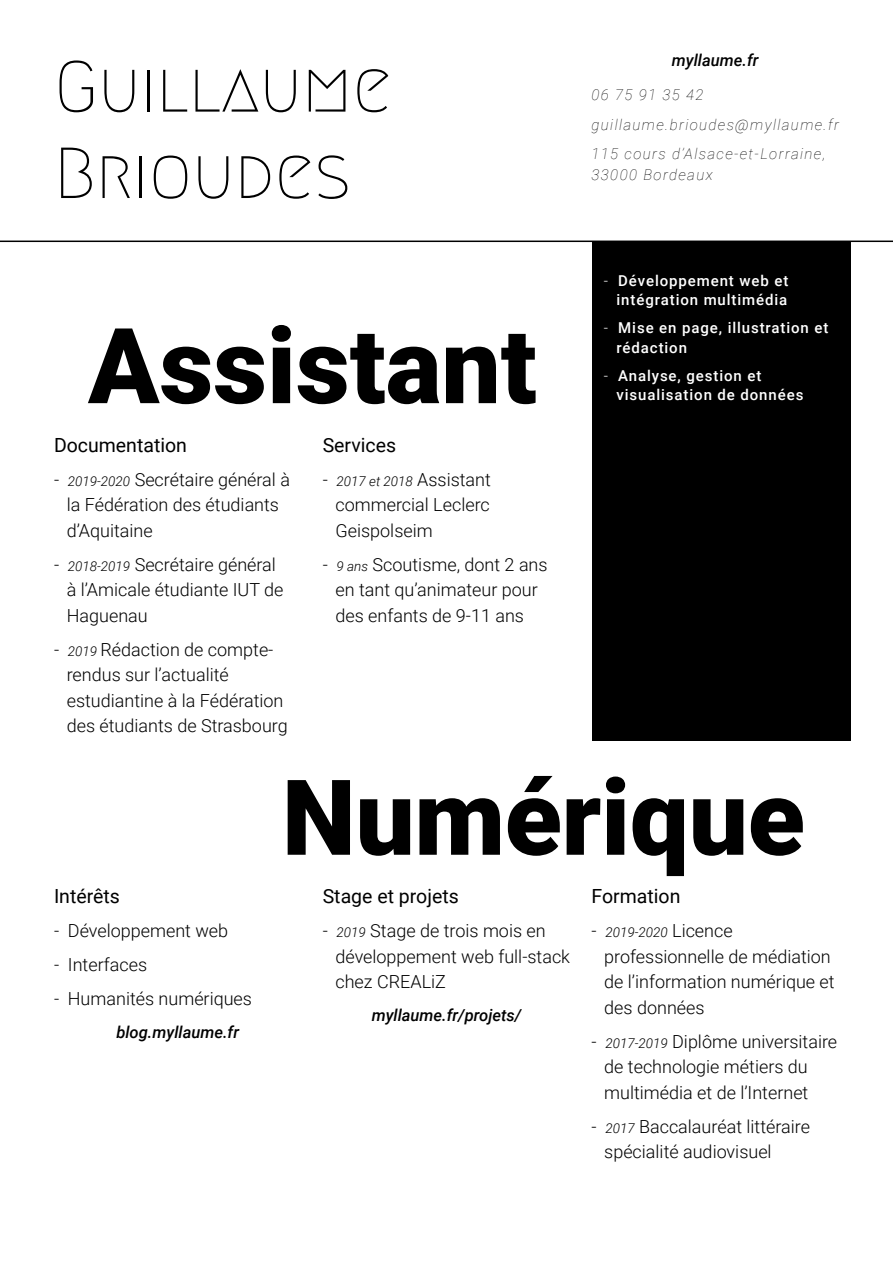
<style>
.page{position:relative;width:893px;height:1263px;background:#fff}
.page>*{position:absolute;margin:0;border:0;box-sizing:border-box;transform-origin:0 0}
.Axe{font:900 105px "Roboto";color:#000}
.Nom{font:72px/86.4px "Megrim";color:#000}
.Sous-titre{font:19.5px "Roboto";color:#000}
.t1{font:300 18px/25.5px "Roboto";color:#000}
.Url{font:italic 500 16.5px "Roboto";color:#000}
.t2{font:500 15px/19.5px "Roboto";letter-spacing:.06em;color:#fff}
.Coordonnées{font:italic 100 15px/21px "Roboto";letter-spacing:.09em;color:#000}
.t3{font:italic 300 13.5px "Roboto";color:#000}
.s1{font-style:italic;font-size:13.5px}
.s2{font-weight:300}
.s3{font-style:normal;font-size:18px}
</style>
<div class="page">
<div style="left:592px;top:241px;width:258px;height:500px;background:#000"></div>
<hr style="left:0;top:241px;width:893px;height:1px;background:#000">
<p class="Nom" style="left:54px;top:44px;width:339px">Guillaume<br>Brioudes</p>
<p class="Url" style="left:672px;top:49px;width:88px">myllaume.fr</p>
<p class="Coordonnées" style="left:591px;top:84px;width:114px">06 75 91 35 42</p>
<p class="Coordonnées" style="left:591px;top:113px;width:249px">guillaume.brioudes@myllaume.fr</p>
<p class="Coordonnées" style="left:591px;top:143px;width:235px">115 cours d’Alsace-et-Lorraine,<br>33000 Bordeaux</p>
<p class="Axe" style="left:88px;top:292px;width:450px">Assistant</p>
<p class="Sous-titre" style="left:54px;top:431px;width:135px">Documentation</p>
<p class="t1" style="left:67px;top:466px;width:225px;text-indent:-13px">- <span class="s1">2019-2020</span> Secrétaire général à la Fédération des étudiants d’Aquitaine</p>
<p class="t1" style="left:67px;top:551px;width:218px;text-indent:-13px">- <span class="s1">2018-2019</span> Secrétaire général à l’Amicale étudiante IUT de<br>Haguenau</p>
<p class="t1" style="left:67px;top:636px;width:223px;text-indent:-13px">- <span class="s1">2019</span> Rédaction de compte&shy;rendus sur l’actualité estudiantine à la Fédération des étudiants de Strasbourg</p>
<p class="Sous-titre" style="left:323px;top:431px;width:75px">Services</p>
<p class="t1" style="left:335px;top:466px;width:157px;text-align:justify;text-indent:-13px">- <span class="s1">2017 et 2018</span> Assistant commercial Leclerc Geispolseim</p>
<p class="t1" style="left:335px;top:551px;width:214px;text-indent:-13px">- <span class="s1">9 ans</span> Scoutisme, dont 2 ans en tant qu’animateur pour des enfants de 9-11 ans</p>
<p class="t2" style="left:604px;top:270px;width:186px;text-align:right"><span class="s2">-</span> Développement web et intégration multimédia</p>
<p class="t2" style="left:617px;top:318px;width:213px;text-indent:-13px"><span class="s2">-</span> Mise en page, illustration et rédaction</p>
<p class="t2" style="left:617px;top:365px;width:188px;text-indent:-13px"><span class="s2">-</span> Analyse, gestion et visualisation de données</p>
<p class="Sous-titre" style="left:54px;top:883px;width:67px">Intérêts</p>
<p class="t1" style="left:54px;top:917px;width:176px">- Développement web</p>
<p class="t1" style="left:54px;top:951px;width:95px">- Interfaces</p>
<p class="t1" style="left:54px;top:985px;width:200px">- Humanités numériques</p>
<p class="Url" style="left:116px;top:1020px;width:124px">blog.myllaume.fr</p>
<p class="Axe" style="left:282px;top:744px;width:524px">Numérique</p>
<p class="Sous-titre" style="left:323px;top:883px;width:138px">Stage et projets</p>
<p class="t1" style="left:335px;top:917px;width:236px;text-indent:-13px">- <span class="s1">2019</span> Stage de trois mois en développement web full-stack chez CREALiZ</p>
<p class="Url" style="left:372px;top:1003px;width:151px">myllaume.fr/projets/</p>
<p class="Sous-titre" style="left:591px;top:883px;width:90px">Formation</p>
<p class="t3" style="left:591px;top:923px;width:143px"><span class="s3">-</span> 2019-2020 <span class="s3">Licence</span></p>
<p class="t1" style="left:604px;top:943px;width:232px">professionnelle de médiation de l’information numérique et des données</p>
<p class="t1" style="left:604px;top:1028px;width:234px;text-indent:-13px">- <span class="s1">2017-2019</span> Diplôme universitaire de technologie métiers du multimédia et de l’Internet</p>
<p class="t1" style="left:604px;top:1113px;width:207px;text-indent:-13px">- <span class="s1">2017</span> Baccalauréat littéraire spécialité audiovisuel</p>
</div>
